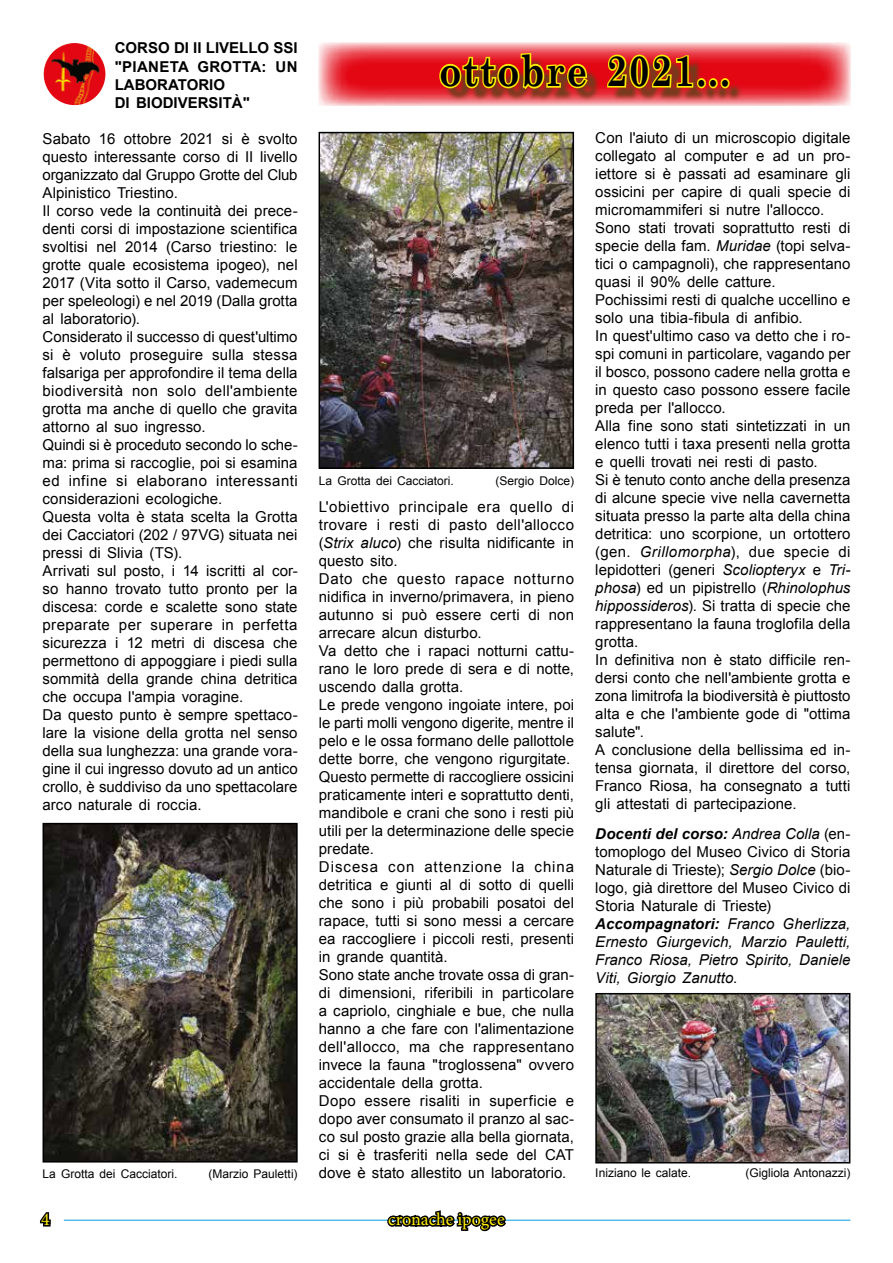
<style>
.page{position:relative;width:893px;height:1263px;background:#fff}
.page>*{position:absolute;margin:0;border:0;box-sizing:border-box;transform-origin:0 0}
.t1{font:700 43.2px "Century Schoolbook";letter-spacing:.05em;color:#000;scale:.83 1}
.t2{font:18px "Minion Pro";letter-spacing:-.005em;color:#ffed00}
.t3{font:15px/18px "Arial";letter-spacing:.005em;color:#000}
.t4{font:italic 15px/18px "Arial";letter-spacing:.005em;color:#000}
.t5{font:700 15px/18.1px "Arial";color:#000}
.t6{font:12px "Arial";color:#000}
.s1{font-style:italic}
.s2{font-weight:700}
.s3{font-style:normal}
</style>
<div class="page">
<hr style="left:64px;top:1220px;width:786px;height:1px;background:#009fe3">
<svg style="left:385px;top:1210px;width:123px;height:22px"></svg>
<svg style="left:39px;top:1212px;width:12px;height:15px"></svg>
<svg style="left:318px;top:43px;width:532px;height:63px;background:#ec5d65"></svg>
<svg style="left:589px;top:57px;width:153px;height:44px;background:#c93534"></svg>
<svg style="left:438px;top:51px;width:151px;height:53px;background:#d76928"></svg>
<svg style="left:606px;top:52px;width:126px;height:39px;background:#d86616"></svg>
<img style="left:46px;top:826px;width:249px;height:333px">
<div style="left:43px;top:823px;width:255px;height:339px;border:2px solid #000"></div>
<img style="left:47px;top:43px;width:26px;height:17px">
<img style="left:322px;top:135px;width:249px;height:331px">
<div style="left:319px;top:132px;width:255px;height:337px;border:2px solid #000"></div>
<img style="left:598px;top:996px;width:249px;height:164px">
<div style="left:595px;top:993px;width:255px;height:170px;border:2px solid #000"></div>
<p class="t5" style="left:115px;top:40px;width:184px">CORSO DI II LIVELLO SSI "PIANETA GROTTA: UN<br>LABORATORIO<br>DI BIODIVERSITÀ"</p>
<p class="t3" style="left:43px;top:130px;width:257px">Sabato 16 ottobre 2021 si è svolto questo interessante corso di II livello organizzato dal Gruppo Grotte del Club Alpinistico Triestino.<br>Il corso vede la continuità dei prece&shy;denti corsi di impostazione scientifica svoltisi nel 2014 (Carso triestino: le grotte quale ecosistema ipogeo), nel 2017 (Vita sotto il Carso, vademecum per speleologi) e nel 2019 (Dalla grotta al laboratorio).<br>Considerato il successo di quest'ultimo si è voluto proseguire sulla stessa falsariga per approfondire il tema della biodiversità non solo dell'ambiente grotta ma anche di quello che gravita attorno al suo ingresso.<br>Quindi si è proceduto secondo lo sche&shy;ma: prima si raccoglie, poi si esamina ed infine si elaborano interessanti considerazioni ecologiche.<br>Questa volta è stata scelta la Grotta dei Cacciatori (202 / 97VG) situata nei pressi di Slivia (TS).<br>Arrivati sul posto, i 14 iscritti al cor&shy;so hanno trovato tutto pronto per la discesa: corde e scalette sono state preparate per superare in perfetta sicurezza i 12 metri di discesa che permettono di appoggiare i piedi sulla sommità della grande china detritica che occupa l'ampia voragine.<br>Da questo punto è sempre spettaco&shy;lare la visione della grotta nel senso della sua lunghezza: una grande vora&shy;gine il cui ingresso dovuto ad un antico crollo, è suddiviso da uno spettacolare arco naturale di roccia.</p>
<p class="t6" style="left:43px;top:1166px;width:136px">La Grotta dei Cacciatori.</p>
<p class="t6" style="left:208px;top:1166px;width:91px">(Marzio Pauletti)</p>
<h1 class="t1" style="left:439px;top:37px;width:352px">ottobre 2021...</h1>
<p class="t6" style="left:319px;top:473px;width:136px">La Grotta dei Cacciatori.</p>
<p class="t6" style="left:495px;top:473px;width:80px">(Sergio Dolce)</p>
<p class="t3" style="left:319px;top:497px;width:257px">L'obiettivo principale era quello di trovare i resti di pasto dell'allocco (<span class="s1">Strix aluco</span>) che risulta nidificante in questo sito.<br>Dato che questo rapace notturno nidifica in inverno/primavera, in pieno autunno si può essere certi di non arrecare alcun disturbo.<br>Va detto che i rapaci notturni cattu&shy;rano le loro prede di sera e di notte, uscendo dalla grotta.<br>Le prede vengono ingoiate intere, poi le parti molli vengono digerite, mentre il pelo e le ossa formano delle pallottole dette borre, che vengono rigurgitate.<br>Questo permette di raccogliere ossicini praticamente interi e soprattutto denti, mandibole e crani che sono i resti più utili per la determinazione delle specie predate.<br>Discesa con attenzione la china detritica e giunti al di sotto di quelli che sono i più probabili posatoi del rapace, tutti si sono messi a cercare ea raccogliere i piccoli resti, presenti in grande quantità.<br>Sono state anche trovate ossa di gran&shy;di dimensioni, riferibili in particolare a capriolo, cinghiale e bue, che nulla hanno a che fare con l'alimentazione dell'allocco, ma che rappresentano invece la fauna "troglossena" ovvero accidentale della grotta.<br>Dopo essere risaliti in superficie e dopo aver consumato il pranzo al sac&shy;co sul posto grazie alla bella giornata, ci si è trasferiti nella sede del CAT dove è stato allestito un laboratorio.</p>
<p class="t3" style="left:595px;top:129px;width:257px">Con l'aiuto di un microscopio digitale collegato al computer e ad un pro&shy;iettore si è passati ad esaminare gli ossicini per capire di quali specie di micromammiferi si nutre l'allocco.<br>Sono stati trovati soprattutto resti di specie della fam. <span class="s1">Muridae</span> (topi selva&shy;tici o campagnoli), che rappresentano quasi il 90% delle catture.<br>Pochissimi resti di qualche uccellino e solo una tibia-fibula di anfibio.<br>In quest'ultimo caso va detto che i ro&shy;spi comuni in particolare, vagando per il bosco, possono cadere nella grotta e in questo caso possono essere facile preda per l'allocco.<br>Alla fine sono stati sintetizzati in un elenco tutti i taxa presenti nella grotta e quelli trovati nei resti di pasto.<br>Si è tenuto conto anche della presenza di alcune specie vive nella cavernetta situata presso la parte alta della china detritica: uno scorpione, un ortottero (gen. <span class="s1">Grillomorpha</span>), due specie di lepidotteri (generi <span class="s1">Scoliopteryx</span> e <span class="s1">Tri&shy;phosa</span>) ed un pipistrello (<span class="s1">Rhinolophus hippossideros</span>). Si tratta di specie che rappresentano la fauna troglofila della grotta.<br>In definitiva non è stato difficile ren&shy;dersi conto che nell'ambiente grotta e zona limitrofa la biodiversità è piuttosto alta e che l'ambiente gode di "ottima salute".<br>A conclusione della bellissima ed in&shy;tensa giornata, il direttore del corso, Franco Riosa, ha consegnato a tutti gli attestati di partecipazione.</p>
<p class="t4" style="left:595px;top:825px;width:257px"><span class="s2">Docenti del corso:</span> Andrea Colla <span class="s3">(en&shy;tomoplogo del Museo Civico di Storia Naturale di Trieste);</span> Sergio Dolce <span class="s3">(bio&shy;logo, già direttore del Museo Civico di Storia Naturale di Trieste)<br></span><span class="s2">Accompagnatori:</span> Franco Gherlizza, Ernesto Giurgevich, Marzio Pauletti, Franco Riosa, Pietro Spirito, Daniele Viti, Giorgio Zanutto<span class="s3">.</span></p>
<p class="t6" style="left:595px;top:1165px;width:97px">Iniziano le calate.</p>
<p class="t6" style="left:745px;top:1165px;width:106px">(Gigliola Antonazzi)</p>
<p class="t2" style="left:41px;top:1207px;width:10px">4</p>
<p class="t2" style="left:388px;top:1207px;width:118px">cronache ipogee</p>
</div>
